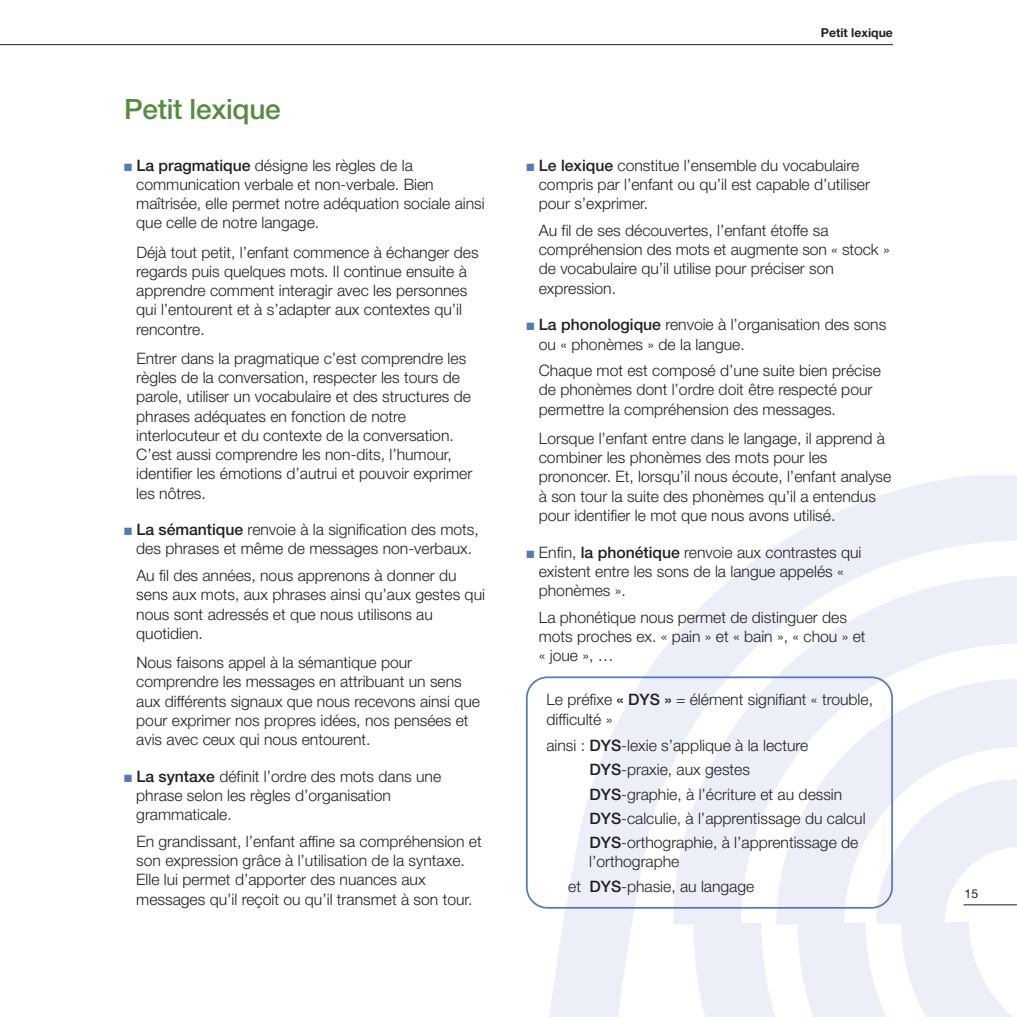
<style>
.page{position:relative;width:1017px;height:1017px;background:#fff}
.page>*{position:absolute;margin:0;border:0;box-sizing:border-box;transform-origin:0 0}
.t1{font:500 28px "Helvetica Neue";letter-spacing:-.01em;color:#578c3f}
.t2{font:300 15.75px/19.2px "Helvetica Neue";color:#231f20}
.t3{font:700 12.25px "Helvetica Neue";color:#231f20}
.t4{font:12.25px "Helvetica Neue";color:#231f20}
.s1{color:#5679bd}
.s2{font-weight:500}
.s3{color:#fff}
</style>
<div class="page">
<hr style="left:0;top:44px;width:893px;height:1px;background:#231f20">
<hr style="left:963px;top:904px;width:54px;height:1px;background:#231f20">
<svg style="left:526px;top:676px;width:367px;height:233px"></svg>
<h1 class="t1" style="left:124px;top:99px;width:158px">Petit lexique</h1>
<p class="t2" style="left:136px;top:157px;width:350px;text-indent:-12px"><span class="s1">■</span> <span class="s2">La pragmatique</span> désigne les règles de la communication verbale et non-verbale. Bien maîtrisée, elle permet notre adéquation sociale ainsi que celle de notre langage.</p>
<p class="t2" style="left:136px;top:244px;width:344px;text-indent:-12px"><span class="s3">■</span> Déjà tout petit, l’enfant commence à échanger des regards puis quelques mots. Il continue ensuite à apprendre comment interagir avec les personnes qui l’entourent et à s’adapter aux contextes qu’il rencontre.</p>
<p class="t2" style="left:136px;top:350px;width:338px;text-indent:-12px"><span class="s3">■</span> Entrer dans la pragmatique c’est comprendre les règles de la conversation, respecter les tours de parole, utiliser un vocabulaire et des structures de phrases adéquates en fonction de notre interlocuteur et du contexte de la conversation.<br>C’est aussi comprendre les non-dits, l’humour, identifier les émotions d’autrui et pouvoir exprimer les nôtres.</p>
<p class="t2" style="left:124px;top:521px;width:356px;text-align:center"><span class="s1">■</span> <span class="s2">La sémantique</span> renvoie à la signification des mots, des phrases et même de messages non-verbaux.</p>
<p class="t2" style="left:136px;top:567px;width:350px;text-indent:-12px"><span class="s3">■</span> Au fil des années, nous apprenons à donner du sens aux mots, aux phrases ainsi qu’aux gestes qui nous sont adressés et que nous utilisons au quotidien.</p>
<p class="t2" style="left:136px;top:654px;width:345px;text-indent:-12px"><span class="s3">■</span> Nous faisons appel à la sémantique pour comprendre les messages en attribuant un sens aux différents signaux que nous recevons ainsi que pour exprimer nos propres idées, nos pensées et avis avec ceux qui nous entourent.</p>
<p class="t2" style="left:136px;top:768px;width:306px;text-indent:-12px"><span class="s1">■</span> <span class="s2">La syntaxe</span> définit l’ordre des mots dans une phrase selon les règles d’organisation grammaticale.</p>
<p class="t2" style="left:136px;top:833px;width:347px;text-indent:-12px"><span class="s3">■</span> En grandissant, l’enfant affine sa compréhension et son expression grâce à l’utilisation de la syntaxe.<br>Elle lui permet d’apporter des nuances aux messages qu’il reçoit ou qu’il transmet à son tour.</p>
<p class="t3" style="left:821px;top:28px;width:74px">Petit lexique</p>
<p class="t2" style="left:539px;top:157px;width:333px;text-indent:-12px"><span class="s1">■</span> <span class="s2">Le lexique</span> constitue l’ensemble du vocabulaire compris par l’enfant ou qu’il est capable d’utiliser pour s’exprimer.</p>
<p class="t2" style="left:539px;top:222px;width:352px;text-indent:-12px"><span class="s3">■</span> Au fil de ses découvertes, l’enfant étoffe sa compréhension des mots et augmente son « stock » de vocabulaire qu’il utilise pour préciser son expression.</p>
<p class="t2" style="left:539px;top:317px;width:349px;text-indent:-12px"><span class="s1">■</span> <span class="s2">La phonologique</span> renvoie à l’organisation des sons ou « phonèmes » de la langue.</p>
<p class="t2" style="left:539px;top:362px;width:344px;text-indent:-12px"><span class="s3">■</span> Chaque mot est composé d’une suite bien précise de phonèmes dont l’ordre doit être respecté pour permettre la compréhension des messages.</p>
<p class="t2" style="left:539px;top:430px;width:354px;text-indent:-12px"><span class="s3">■</span> Lorsque l’enfant entre dans le langage, il apprend à combiner les phonèmes des mots pour les prononcer. Et, lorsqu’il nous écoute, l’enfant analyse à son tour la suite des phonèmes qu’il a entendus pour identifier le mot que nous avons utilisé.</p>
<p class="t2" style="left:539px;top:544px;width:324px;text-indent:-12px"><span class="s1">■</span> Enfin, <span class="s2">la phonétique</span> renvoie aux contrastes qui existent entre les sons de la langue appelés « phonèmes ».</p>
<p class="t2" style="left:539px;top:609px;width:328px;text-indent:-12px"><span class="s3">■</span> La phonétique nous permet de distinguer des mots proches ex. « pain » et « bain », « chou » et « joue », …</p>
<p class="t2" style="left:546px;top:691px;width:328px">Le préfixe <span class="s2">« DYS »</span> = élément signifiant « trouble, difficulté »</p>
<p class="t2" style="left:589px;top:735px;width:278px;line-height:24.2px;text-indent:-43px">ainsi : <span class="s2">DYS</span>-lexie s’applique à la lecture <span class="s2">DYS</span>-praxie, aux gestes<br><span class="s2">DYS</span>-graphie, à l’écriture et au dessin <span class="s2">DYS</span>-calculie, à l’apprentissage du calcul <span class="s2">DYS</span>-orthographie, à l’apprentissage de</p>
<p class="t2" style="left:568px;top:851px;width:188px;line-height:24.2px;text-indent:21px">l’orthographe<br>et <span class="s2">DYS</span>-phasie, au langage</p>
<p class="t4" style="left:965px;top:889px;width:15px">15</p>
</div>
